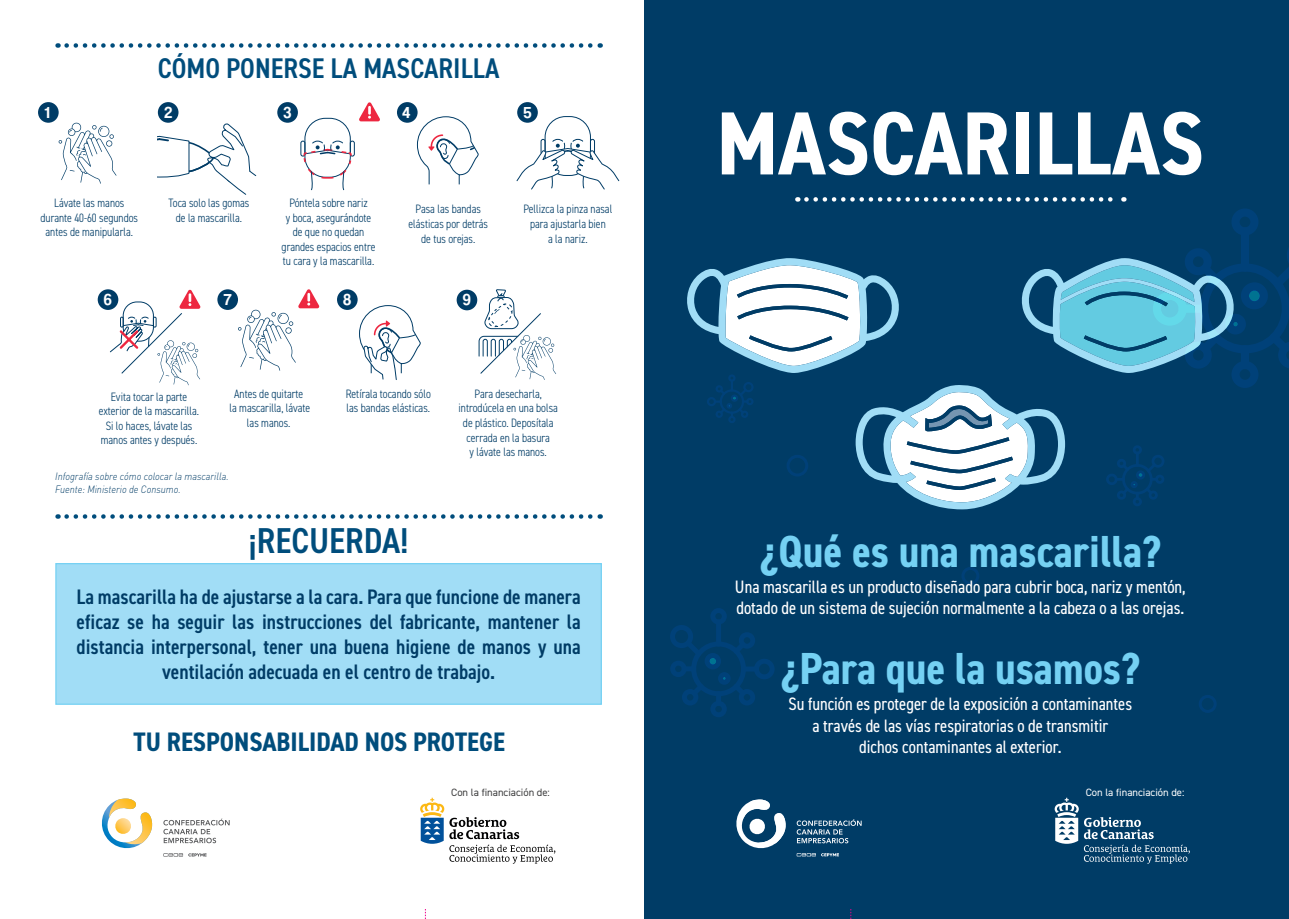
<style>
.page{position:relative;width:1289px;height:919px;background:#fff}
.page>*{position:absolute;margin:0;border:0;box-sizing:border-box;transform-origin:0 0}
.t1{font:700 condensed 89.85px "DIN2014";color:#fff}
.t2{font:700 condensed 45px "DIN2014";color:#75d1f3}
.t3{font:600 condensed 36px "DIN2014";color:#004d7c}
.t4{font:600 condensed 28.5px "DIN2014";color:#004d7c}
.t5{font:700 condensed 26.85px "DIN2014";color:#004d7c}
.t6{font:600 condensed 21px/25.2px "DIN2014";color:#003c66;text-align:center}
.t7{font:condensed 18px/21.6px "DIN2014";color:#fff}
.t8{font:16.5px "Coolvetica Rg";color:#fff}
.gral{font:300 condensed 12.15px/14.5px "DIN2014";color:#003c66;text-align:center}
.t9{font:10.65px "DIN2014";color:#3e3e3f}
.t10{font:10.65px "DIN2014";color:#fff}
.gral-2{font:italic 300 10.5px/12.6px "DINOT";color:#003c66;scale:.9 1}
</style>
<div class="page">
<div style="left:644px;top:0;width:644px;height:918px;background:#003c66"></div>
<svg style="left:806px;top:197px;width:318px;height:5px"></svg>
<svg style="left:670px;top:608px;width:104px;height:109px"></svg>
<svg style="left:687px;top:209px;width:601px;height:300px"></svg>
<div style="left:786px;top:455px;width:22px;height:21px;border:3px solid #003c66;border-radius:50%"></div>
<div style="left:961px;top:567px;width:18px;height:18px;border:3px solid #003c66;border-radius:50%"></div>
<div style="left:1198px;top:694px;width:18px;height:18px;border:3px solid #003c66;border-radius:50%"></div>
<svg style="left:67px;top:43px;width:533px;height:5px"></svg>
<div style="left:55px;top:563px;width:547px;height:141px;background:#a1ddf6;border:1px solid #75d1f3"></div>
<svg style="left:67px;top:514px;width:533px;height:4px"></svg>
<svg style="left:238px;top:289px;width:82px;height:81px"></svg>
<div style="left:217px;top:289px;width:21px;height:21px;background:#003c66;border-radius:50%"></div>
<div style="left:337px;top:289px;width:20px;height:21px;background:#003c66;border-radius:10px"></div>
<svg style="left:359px;top:305px;width:62px;height:75px"></svg>
<div style="left:456px;top:290px;width:21px;height:20px;background:#003c66;border-radius:50%"></div>
<svg style="left:478px;top:289px;width:78px;height:91px"></svg>
<div style="left:98px;top:289px;width:20px;height:21px;background:#003c66;border-radius:10px"></div>
<svg style="left:104px;top:289px;width:97px;height:96px"></svg>
<div style="left:397px;top:102px;width:20px;height:21px;background:#003c66;border-radius:50%"></div>
<svg style="left:416px;top:116px;width:63px;height:69px"></svg>
<svg style="left:59px;top:123px;width:57px;height:61px"></svg>
<div style="left:38px;top:102px;width:21px;height:21px;background:#003c66;border-radius:50%"></div>
<div style="left:517px;top:102px;width:21px;height:21px;background:#003c66;border-radius:10px"></div>
<svg style="left:516px;top:116px;width:104px;height:74px"></svg>
<svg style="left:158px;top:122px;width:98px;height:73px"></svg>
<div style="left:158px;top:102px;width:20px;height:21px;background:#003c66;border-radius:10px"></div>
<svg style="left:359px;top:102px;width:21px;height:19px"></svg>
<div style="left:350px;top:141px;width:5px;height:15px;border:1px solid #003c66;border-radius:2px"></div>
<div style="left:300px;top:141px;width:5px;height:15px;border:1px solid #003c66;border-radius:2px"></div>
<svg style="left:303px;top:117px;width:49px;height:74px"></svg>
<div style="left:277px;top:102px;width:21px;height:21px;background:#003c66;border-radius:50%"></div>
<svg style="left:102px;top:798px;width:51px;height:51px"></svg>
<svg style="left:163px;top:818px;width:67px;height:25px"></svg>
<svg style="left:163px;top:853px;width:43px;height:3px"></svg>
<svg style="left:420px;top:797px;width:135px;height:66px"></svg>
<svg style="left:1054px;top:797px;width:135px;height:66px"></svg>
<svg style="left:736px;top:799px;width:50px;height:50px"></svg>
<svg style="left:796px;top:819px;width:65px;height:24px"></svg>
<svg style="left:796px;top:853px;width:43px;height:3px"></svg>
<h3 class="t8" style="left:45px;top:102px;width:6px">1</h3>
<p class="t4" style="left:158px;top:49px;width:343px">CÓMO PONERSE LA MASCARILLA</p>
<h3 class="t8" style="left:164px;top:102px;width:9px">2</h3>
<h3 class="t8" style="left:283px;top:102px;width:9px">3</h3>
<h3 class="t8" style="left:402px;top:102px;width:9px">4</h3>
<h3 class="t8" style="left:523px;top:102px;width:10px">5</h3>
<p class="gral" style="left:41px;top:195px;width:99px">Lávate las manos durante 40-60 segundos antes de manipularla.</p>
<h3 class="t8" style="left:104px;top:289px;width:9px">6</h3>
<p class="gral" style="left:169px;top:195px;width:82px">Toca solo las gomas de la mascarilla.</p>
<h3 class="t8" style="left:224px;top:289px;width:9px">7</h3>
<p class="gral" style="left:281px;top:195px;width:95px">Póntela sobre nariz<br>y boca, asegurándote de que no quedan grandes espacios entre tu cara y la mascarilla.</p>
<h3 class="t8" style="left:343px;top:289px;width:10px">8</h3>
<p class="gral" style="left:408px;top:202px;width:81px">Pasa las bandas elásticas por detrás de tus orejas.</p>
<h3 class="t8" style="left:462px;top:290px;width:9px">9</h3>
<p class="gral" style="left:523px;top:202px;width:90px">Pellizca la pinza nasal para ajustarla bien<br>a la nariz.</p>
<p class="gral" style="left:99px;top:389px;width:102px">Evita tocar la parte exterior de la mascarilla.<br>Si lo haces, lávate las manos antes y después.</p>
<p class="gral" style="left:229px;top:386px;width:82px">Antes de quitarte<br>la mascarilla, lávate las manos.</p>
<p class="gral-2" style="left:55px;top:469px;width:194px">Infografía sobre cómo colocar la mascarilla.<br>Fuente: Ministerio de Consumo.</p>
<p class="gral" style="left:346px;top:386px;width:86px;text-align:left">Retírala tocando sólo las bandas elásticas.</p>
<p class="gral" style="left:458px;top:386px;width:101px">Para desecharla, introdúcela en una bolsa de plástico. Deposítala cerrada en la basura<br>y lávate las manos.</p>
<p class="t3" style="left:249px;top:516px;width:161px">¡RECUERDA!</p>
<p class="t6" style="left:77px;top:583px;width:505px">La mascarilla ha de ajustarse a la cara. Para que funcione de manera eficaz se ha seguir las instrucciones del fabricante, mantener la distancia interpersonal, tener una buena higiene de manos y una ventilación adecuada en el centro de trabajo.</p>
<p class="t5" style="left:134px;top:724px;width:373px">TU RESPONSABILIDAD NOS PROTEGE</p>
<p class="t1" style="left:716px;top:84px;width:489px">MASCARILLAS</p>
<p class="t2" style="left:759px;top:521px;width:403px">¿Qué es una mascarilla?</p>
<p class="t7" style="left:735px;top:575px;width:452px">Una mascarilla es un producto diseñado para cubrir boca, nariz y mentón, dotado de un sistema de sujeción normalmente a la cabeza o a las orejas.</p>
<p class="t2" style="left:780px;top:638px;width:361px">¿Para que la usamos?</p>
<p class="t7" style="left:788px;top:692px;width:345px;text-align:center">Su función es proteger de la exposición a contaminantes a través de las vías respiratorias o de transmitir<br>dichos contaminantes al exterior.</p>
<p class="t9" style="left:451px;top:785px;width:100px">Con la financiación de:</p>
<p class="t10" style="left:1085px;top:785px;width:100px">Con la financiación de:</p>
</div>
